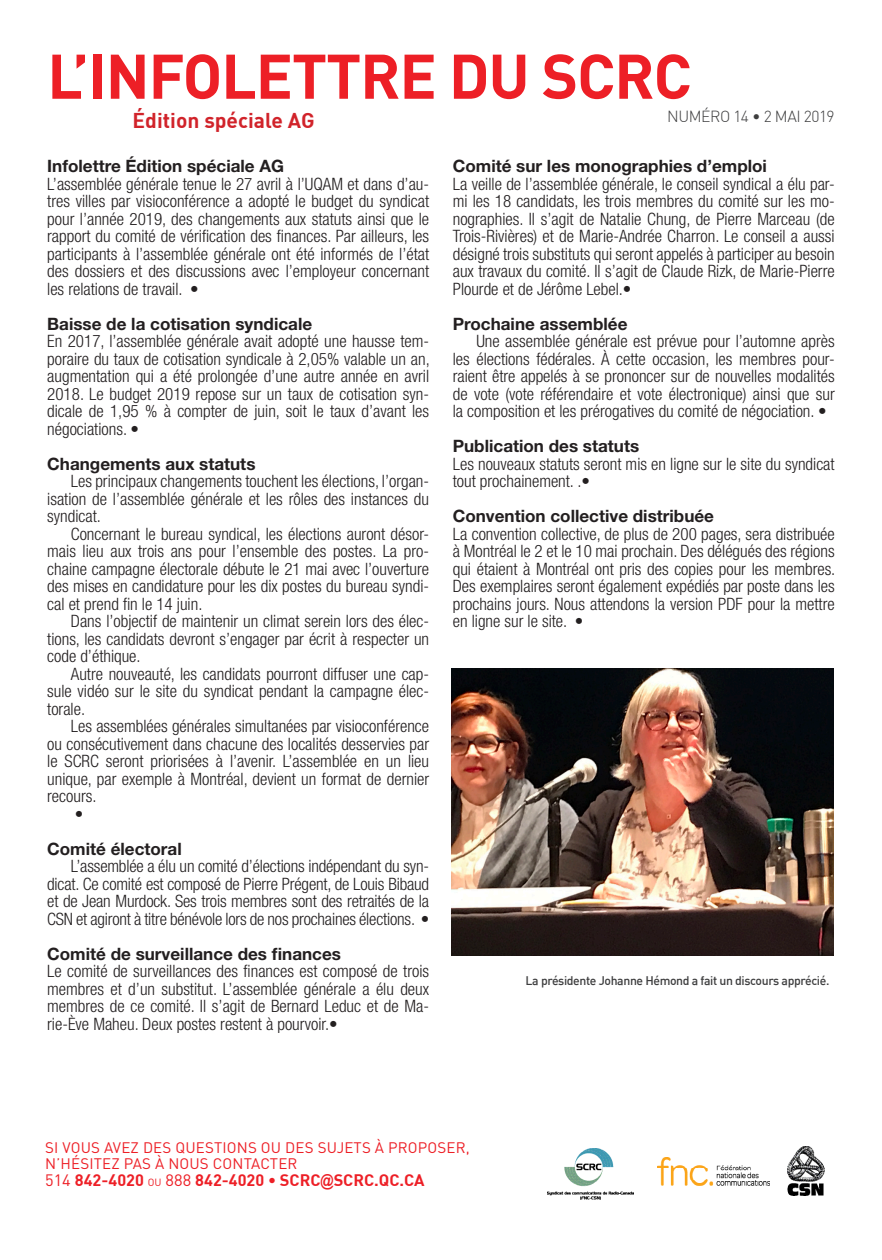
<style>
.page{position:relative;width:882px;height:1260px;background:#fff}
.page>*{position:absolute;margin:0;border:0;box-sizing:border-box;transform-origin:0 0}
.t1{font:700 61.95px "DIN";letter-spacing:-.02em;color:#ed1f26}
.t2{font:700 21px "DIN";color:#d1232a}
.t3{font:300 condensed 17.15px/17.5px "Helvetica Neue LT Std";color:#231f20;text-align:justify}
.t4{font:700 17.15px "Helvetica Neue LT Std";color:#231f20}
.t5{font:700 16.28px "DIN";color:#ed1f26}
.t6{font:300 15.75px "DIN";letter-spacing:-.03em;color:#3d3d3e}
.t7{font:15.05px "DIN";letter-spacing:.01em;color:#ed1f26}
.t8{font:500 12.25px "DIN";letter-spacing:-.03em;color:#3d3d3e}
.s1{font-weight:400}
.s2{font-weight:400;font-size:10.33px}
.s3{font-family:"Arial Narrow"}
</style>
<div class="page">
<img style="left:548px;top:1148px;width:85px;height:51px">
<img style="left:788px;top:1147px;width:37px;height:48px">
<img style="left:658px;top:1158px;width:112px;height:27px">
<img style="left:452px;top:669px;width:382px;height:287px">
<p class="t1" style="left:47px;top:36px;width:646px">L’INFOLETTRE DU SCRC</p>
<p class="t2" style="left:133px;top:107px;width:184px">Édition spéciale AG</p>
<p class="t4" style="left:47px;top:155px;width:238px">Infolettre Édition spéciale AG</p>
<p class="t3" style="left:47px;top:175px;width:383px">L’assemblée générale tenue le 27 avril à l’UQAM et dans d’au&shy;tres villes par visioconférence a adopté le budget du syndicat pour l’année 2019, des changements aux statuts ainsi que le rapport du comité de vérification des finances. Par ailleurs, les participants à l’assemblée générale ont été informés de l’état des dossiers et des discussions avec l’employeur concernant les relations de travail. •</p>
<p class="t4" style="left:47px;top:313px;width:266px">Baisse de la cotisation syndicale</p>
<p class="t3" style="left:47px;top:332px;width:384px">En 2017, l’assemblée générale avait adopté une hausse tem&shy;poraire du taux de cotisation syndicale à 2,05% valable un an, augmentation qui a été prolongée d’une autre année en avril 2018. Le budget 2019 repose sur un taux de cotisation syn&shy;dicale de 1,95 % à compter de juin, soit le taux d’avant les négociations. •</p>
<p class="t4" style="left:47px;top:453px;width:210px">Changements aux statuts</p>
<p class="t3" style="left:47px;top:472px;width:383px;text-indent:24px">Les principaux changements touchent les élections, l’organ&shy;isation de l’assemblée générale et les rôles des instances du syndicat.</p>
<p class="t3" style="left:47px;top:525px;width:383px;text-indent:24px">Concernant le bureau syndical, les élections auront désor&shy;mais lieu aux trois ans pour l’ensemble des postes. La pro&shy;chaine campagne électorale débute le 21 mai avec l’ouverture des mises en candidature pour les dix postes du bureau syndi&shy;cal et prend fin le 14 juin.</p>
<p class="t3" style="left:47px;top:612px;width:383px;text-indent:24px">Dans l’objectif de maintenir un climat serein lors des élec&shy;tions, les candidats devront s’engager par écrit à respecter un code d’éthique.</p>
<p class="t3" style="left:47px;top:665px;width:383px;text-indent:24px">Autre nouveauté, les candidats pourront diffuser une cap&shy;sule vidéo sur le site du syndicat pendant la campagne élec&shy;torale.</p>
<p class="t3" style="left:47px;top:717px;width:383px;text-indent:24px">Les assemblées générales simultanées par visioconférence ou consécutivement dans chacune des localités desservies par le SCRC seront priorisées à l’avenir. L’assemblée en un lieu unique, par exemple à Montréal, devient un format de dernier recours.</p>
<p class="t3" style="left:75px;top:805px;width:10px">•</p>
<p class="t4" style="left:47px;top:838px;width:136px">Comité électoral</p>
<p class="t3" style="left:47px;top:857px;width:383px;text-indent:24px">L’assemblée a élu un comité d’élections indépendant du syn&shy;dicat. Ce comité est composé de Pierre Prégent, de Louis Bibaud et de Jean Murdock. Ses trois membres sont des retraités de la CSN et agiront à titre bénévole lors de nos prochaines élections. •</p>
<p class="t4" style="left:47px;top:943px;width:295px">Comité de surveillance des finances</p>
<p class="t3" style="left:47px;top:962px;width:383px">Le comité de surveillances des finances est composé de trois membres et d’un substitut. L’assemblée générale a élu deux membres de ce comité. Il s’agit de Bernard Leduc et de Ma&shy;rie-Ève Maheu. Deux postes restent à pourvoir.•</p>
<p class="t6" style="left:667px;top:107px;width:169px">NUMÉRO 14 • 2 MAI 2019</p>
<p class="t4" style="left:453px;top:155px;width:316px">Comité sur les monographies d’emploi</p>
<p class="t3" style="left:453px;top:175px;width:383px">La veille de l’assemblée générale, le conseil syndical a élu par&shy;mi les 18 candidats, les trois membres du comité sur les mo&shy;nographies. Il s’agit de Natalie Chung, de Pierre Marceau (de Trois-Rivières) et de Marie-Andrée Charron. Le conseil a aussi désigné trois substituts qui seront appelés à participer au besoin aux travaux du comité. Il s’agit de Claude Rizk, de Marie-Pierre Plourde et de Jérôme Lebel.•</p>
<p class="t4" style="left:453px;top:313px;width:176px">Prochaine assemblée</p>
<p class="t3" style="left:453px;top:332px;width:383px;text-indent:24px">Une assemblée générale est prévue pour l’automne après les élections fédérales. À cette occasion, les membres pour&shy;raient être appelés à se prononcer sur de nouvelles modalités de vote (vote référendaire et vote électronique) ainsi que sur la composition et les prérogatives du comité de négociation. •</p>
<p class="t4" style="left:453px;top:435px;width:188px">Publication des statuts</p>
<p class="t3" style="left:453px;top:455px;width:383px">Les nouveaux statuts seront mis en ligne sur le site du syndicat tout prochainement. .•</p>
<p class="t4" style="left:453px;top:505px;width:263px">Convention collective distribuée</p>
<p class="t3" style="left:453px;top:525px;width:384px">La convention collective, de plus de 200 pages, sera distribuée à Montréal le 2 et le 10 mai prochain. Des délégués des régions qui étaient à Montréal ont pris des copies pour les membres.<br>Des exemplaires seront également expédiés par poste dans les prochains jours. Nous attendons la version PDF pour la mettre en ligne sur le site. •</p>
<p class="t8" style="left:526px;top:973px;width:305px">La présidente Johanne Hémond a fait un discours apprécié.</p>
<p class="t7" style="left:45px;top:1138px;width:426px">SI VOUS AVEZ DES QUESTIONS OU DES SUJETS À PROPOSER,</p>
<p class="t7" style="left:45px;top:1154px;width:254px">N’HÉSITEZ PAS À NOUS CONTACTER</p>
<p class="t5" style="left:45px;top:1169px;width:381px"><span class="s1">514</span> 842-4020 <span class="s2">OU</span> <span class="s1">888</span> 842-4020 • SCRC<span class="s3">@</span>SCRC.QC.CA</p>
</div>
